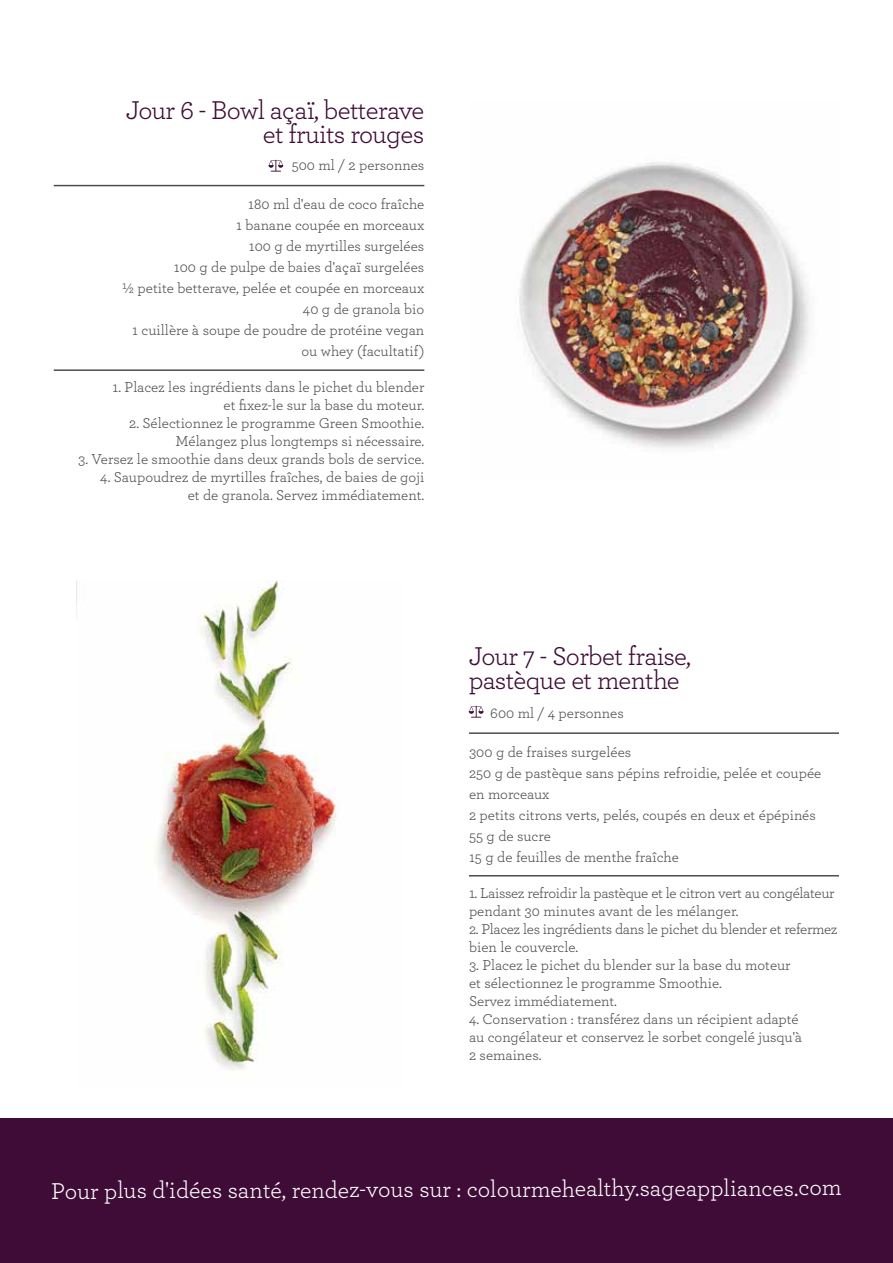
<style>
.page{position:relative;width:893px;height:1263px;background:#fff}
.page>*{position:absolute;margin:0;border:0;box-sizing:border-box;transform-origin:0 0}
.t1{font:27px/24px "Archer";letter-spacing:-.025em;color:#3e0c36}
.t2{font:24px "Archer";letter-spacing:-.005em;color:#fff}
.t3{font:15px/21px "Archer";color:#4d4d4d;text-align:right}
.t4{font:15px/18px "Archer";letter-spacing:-.02em;color:#4d4d4d}
</style>
<div class="page">
<div style="left:0;top:1118px;width:893px;height:145px;background:#3e0c36"></div>
<img style="left:76px;top:580px;width:260px;height:491px">
<hr style="left:469px;top:875px;width:370px;height:1px;background:#4d4d4d">
<hr style="left:469px;top:732px;width:370px;height:2px;background:#4d4d4d">
<hr style="left:54px;top:369px;width:370px;height:2px;background:#4d4d4d">
<hr style="left:54px;top:185px;width:370px;height:1px;background:#4d4d4d">
<img style="left:519px;top:162px;width:290px;height:286px">
<svg style="left:268px;top:160px;width:15px;height:12px"></svg>
<svg style="left:469px;top:706px;width:15px;height:12px"></svg>
<h1 class="t1" style="left:126px;top:97px;width:300px;text-align:right">Jour 6 - Bowl açaï, betterave et fruits rouges</h1>
<p class="t3" style="left:292px;top:154px;width:134px">500 ml / 2 personnes</p>
<p class="t3" style="left:122px;top:193px;width:304px">180 ml d'eau de coco fraîche<br>1 banane coupée en morceaux<br>100 g de myrtilles surgelées<br>100 g de pulpe de baies d'açaï surgelées<br>½ petite betterave, pelée et coupée en morceaux<br>40 g de granola bio<br>1 cuillère à soupe de poudre de protéine vegan ou whey (facultatif)</p>
<p class="t3" style="left:112px;top:378px;width:313px;line-height:18px">1. Placez les ingrédients dans le pichet du blender et fixez-le sur la base du moteur.</p>
<p class="t3" style="left:129px;top:414px;width:297px;line-height:18px">2. Sélectionnez le programme Green Smoothie.<br>Mélangez plus longtemps si nécessaire.</p>
<p class="t3" style="left:78px;top:448px;width:348px">3. Versez le smoothie dans deux grands bols de service.</p>
<p class="t3" style="left:100px;top:468px;width:325px;line-height:18px">4. Saupoudrez de myrtilles fraîches, de baies de goji et de granola. Servez immédiatement.</p>
<h1 class="t1" style="left:469px;top:643px;width:224px">Jour 7 - Sorbet fraise, pastèque et menthe</h1>
<p class="t3" style="left:490px;top:702px;width:135px">600 ml / 4 personnes</p>
<p class="t3" style="left:469px;top:741px;width:354px;text-align:left">300 g de fraises surgelées<br>250 g de pastèque sans pépins refroidie, pelée et coupée en morceaux<br>2 petits citrons verts, pelés, coupés en deux et épépinés<br>55 g de sucre<br>15 g de feuilles de menthe fraîche</p>
<p class="t4" style="left:469px;top:883px;width:367px">1. Laissez refroidir la pastèque et le citron vert au congélateur pendant 30 minutes avant de les mélanger.</p>
<p class="t4" style="left:469px;top:919px;width:370px">2. Placez les ingrédients dans le pichet du blender et refermez bien le couvercle.</p>
<p class="t3" style="left:469px;top:955px;width:323px;line-height:18px;text-align:left">3. Placez le pichet du blender sur la base du moteur et sélectionnez le programme Smoothie.<br>Servez immédiatement.</p>
<p class="t3" style="left:469px;top:1009px;width:335px;line-height:18px;text-align:left">4. Conservation : transférez dans un récipient adapté au congélateur et conservez le sorbet congelé jusqu'à<br>2 semaines.</p>
<h2 class="t2" style="left:51px;top:1174px;width:792px">Pour plus d'idées santé, rendez-vous sur : colourmehealthy.sageappliances.com</h2>
</div>
